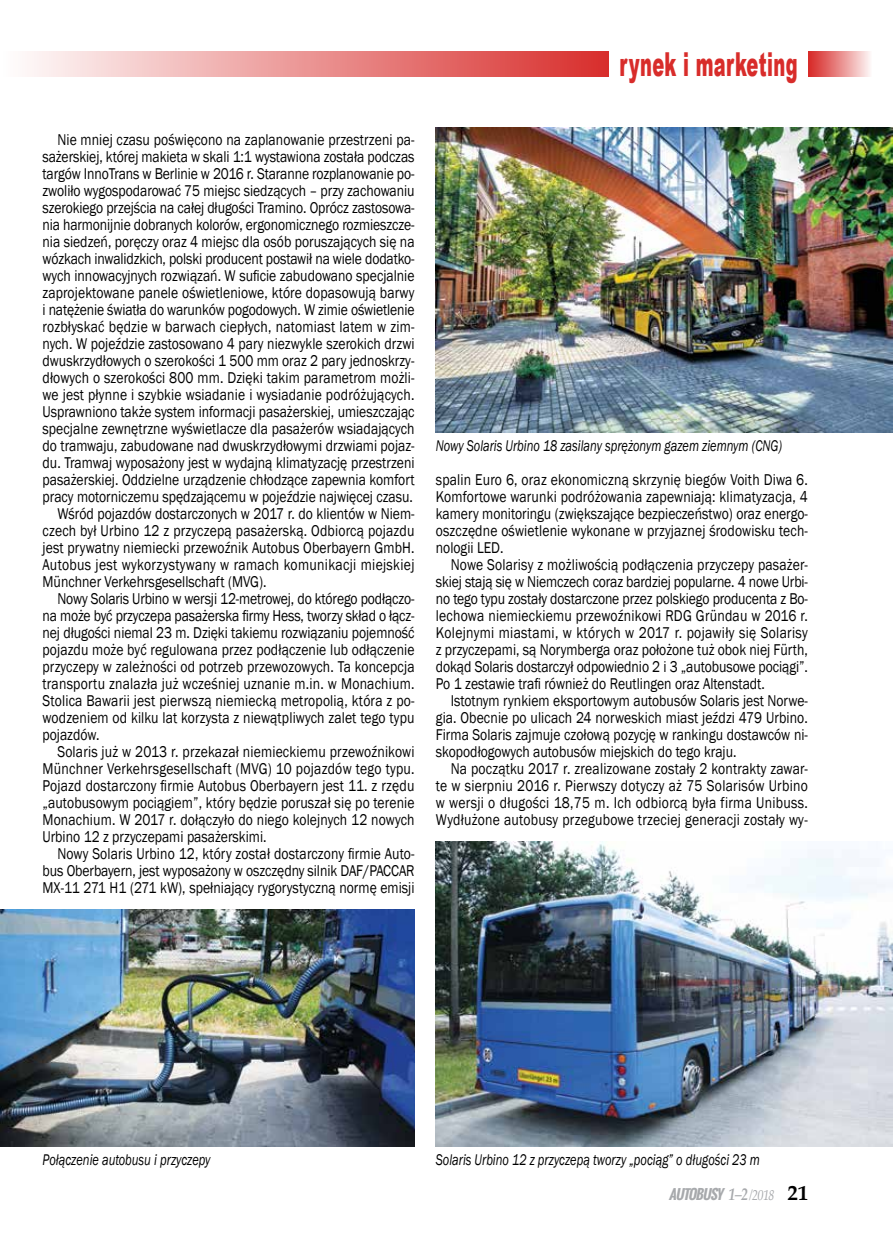
<style>
.page{position:relative;width:893px;height:1251px;background:#fff}
.page>*{position:absolute;margin:0;border:0;box-sizing:border-box;transform-origin:0 0}
.t1{font:900 33px "Arial";letter-spacing:.02em;color:#d82c2a;scale:.54 1}
.t2{font:16.05px/17px "Franklin Gothic";color:#000;text-align:justify;scale:.85 1}
.t3{font:16.05px "Franklin Gothic";letter-spacing:.025em;color:#000;scale:.85 1}
.t4{font:16.05px "Franklin Gothic";letter-spacing:.02em;color:#000;scale:.85 1}
.t5{font:italic 15.9px "Franklin Gothic";color:#000;scale:.78 1}
.t6{font:italic 700 13.5px "Oswald";color:#a7a9ac}
.s1{font-family:"Palatino Linotype";font-size:17.1px}
.s2{font-family:"Palatino Linotype";font-weight:400;font-size:14.85px}
.s3{font-family:"Palatino Linotype";font-style:normal;font-size:21px;color:#000}
</style>
<div class="page">
<div style="left:0;top:51px;width:609px;height:26px;background:linear-gradient(to right,#fff,#d82d2b)"></div>
<div style="left:808px;top:51px;width:64px;height:26px;background:linear-gradient(to right,#d62422,#fdf4f4)"></div>
<img style="left:436px;top:841px;width:457px;height:305px">
<img style="left:0;top:909px;width:415px;height:237px">
<img style="left:436px;top:128px;width:457px;height:304px">
<p class="t2" style="left:57px;top:131px;width:422px">Nie mniej czasu poświęcono na zaplanowanie przestrzeni pa-</p>
<p class="t2" style="left:43px;top:148px;width:439px">sażerskiej, której makieta w skali 1:1 wystawiona została podczas</p>
<p class="t2" style="left:43px;top:165px;width:439px">targów InnoTrans w Berlinie w 2016 r. Staranne rozplanowanie po-</p>
<p class="t2" style="left:43px;top:182px;width:439px">zwoliło wygospodarować 75 miejsc siedzących – przy zachowaniu</p>
<p class="t2" style="left:43px;top:199px;width:439px">szerokiego przejścia na całej długości Tramino. Oprócz zastosowa-</p>
<p class="t2" style="left:43px;top:216px;width:439px">nia harmonijnie dobranych kolorów, ergonomicznego rozmieszcze-</p>
<p class="t2" style="left:43px;top:233px;width:439px">nia siedzeń, poręczy oraz 4 miejsc dla osób poruszających się na</p>
<p class="t2" style="left:43px;top:250px;width:439px">wózkach inwalidzkich, polski producent postawił na wiele dodatko-</p>
<p class="t2" style="left:43px;top:267px;width:439px">wych innowacyjnych rozwiązań. W suficie zabudowano specjalnie</p>
<p class="t2" style="left:43px;top:284px;width:439px">zaprojektowane panele oświetleniowe, które dopasowują barwy</p>
<p class="t2" style="left:43px;top:301px;width:439px">i natężenie światła do warunków pogodowych. W zimie oświetlenie</p>
<p class="t2" style="left:43px;top:318px;width:439px">rozbłyskać będzie w barwach ciepłych, natomiast latem w zim-</p>
<p class="t2" style="left:43px;top:335px;width:439px">nych. W pojeździe zastosowano 4 pary niezwykle szerokich drzwi</p>
<p class="t2" style="left:43px;top:352px;width:439px">dwuskrzydłowych o szerokości 1 500 mm oraz 2 pary jednoskrzy-</p>
<p class="t2" style="left:43px;top:369px;width:439px">dłowych o szerokości 800 mm. Dzięki takim parametrom możli-</p>
<p class="t2" style="left:43px;top:386px;width:439px">we jest płynne i szybkie wsiadanie i wysiadanie podróżujących.</p>
<p class="t2" style="left:43px;top:403px;width:439px">Usprawniono także system informacji pasażerskiej, umieszczając</p>
<p class="t2" style="left:43px;top:420px;width:439px">specjalne zewnętrzne wyświetlacze dla pasażerów wsiadających</p>
<p class="t2" style="left:43px;top:437px;width:439px">do tramwaju, zabudowane nad dwuskrzydłowymi drzwiami pojaz-</p>
<p class="t2" style="left:43px;top:454px;width:439px">du. Tramwaj wyposażony jest w wydajną klimatyzację przestrzeni</p>
<p class="t2" style="left:43px;top:471px;width:439px">pasażerskiej. Oddzielne urządzenie chłodzące zapewnia komfort</p>
<p class="t2" style="left:43px;top:488px;width:437px">pracy motorniczemu spędzającemu w pojeździe najwięcej czasu.</p>
<p class="t2" style="left:57px;top:505px;width:422px">Wśród pojazdów dostarczonych w 2017 r. do klientów w Niem-</p>
<p class="t2" style="left:43px;top:522px;width:439px">czech był Urbino 12 z przyczepą pasażerską. Odbiorcą pojazdu</p>
<p class="t2" style="left:43px;top:539px;width:439px">jest prywatny niemiecki przewoźnik Autobus Oberbayern GmbH.</p>
<p class="t3" style="left:43px;top:554px;width:439px">Autobus jest wykorzystywany w ramach komunikacji miejskiej</p>
<p class="t2" style="left:43px;top:573px;width:265px">Münchner Verkehrsgesellschaft (MVG).</p>
<p class="t2" style="left:57px;top:590px;width:422px">Nowy Solaris Urbino w wersji 12-metrowej, do którego podłączo-</p>
<p class="t2" style="left:43px;top:607px;width:439px">na może być przyczepa pasażerska firmy Hess, tworzy skład o łącz-</p>
<p class="t2" style="left:43px;top:624px;width:439px">nej długości niemal 23 m. Dzięki takiemu rozwiązaniu pojemność</p>
<p class="t2" style="left:43px;top:641px;width:439px">pojazdu może być regulowana przez podłączenie lub odłączenie</p>
<p class="t2" style="left:43px;top:658px;width:439px">przyczepy w zależności od potrzeb przewozowych. Ta koncepcja</p>
<p class="t2" style="left:43px;top:675px;width:439px">transportu znalazła już wcześniej uznanie m.in. w Monachium.</p>
<p class="t2" style="left:43px;top:692px;width:439px">Stolica Bawarii jest pierwszą niemiecką metropolią, która z po-</p>
<p class="t2" style="left:43px;top:709px;width:439px">wodzeniem od kilku lat korzysta z niewątpliwych zalet tego typu</p>
<p class="t2" style="left:43px;top:726px;width:69px">pojazdów.</p>
<p class="t2" style="left:57px;top:743px;width:422px">Solaris już w 2013 r. przekazał niemieckiemu przewoźnikowi</p>
<p class="t4" style="left:43px;top:758px;width:439px">Münchner Verkehrsgesellschaft (MVG) 10 pojazdów tego typu.</p>
<p class="t2" style="left:43px;top:777px;width:439px">Pojazd dostarczony firmie Autobus Oberbayern jest 11. z rzędu</p>
<p class="t2" style="left:43px;top:794px;width:439px">„autobusowym pociągiem”, który będzie poruszał się po terenie</p>
<p class="t2" style="left:43px;top:811px;width:439px">Monachium. W 2017 r. dołączyło do niego kolejnych 12 nowych</p>
<p class="t2" style="left:43px;top:828px;width:265px">Urbino 12 z przyczepami pasażerskimi.</p>
<p class="t2" style="left:57px;top:845px;width:422px">Nowy Solaris Urbino 12, który został dostarczony firmie Auto-</p>
<p class="t2" style="left:43px;top:862px;width:439px">bus Oberbayern, jest wyposażony w oszczędny silnik DAF/PACCAR</p>
<p class="t2" style="left:43px;top:879px;width:439px">MX-11 271 H1 (271 kW), spełniający rygorystyczną normę emisji</p>
<h1 class="t1" style="left:620px;top:40px;width:331px">rynek i marketing</h1>
<p class="t5" style="left:436px;top:435px;width:446px">Nowy Solaris Urbino 18 zasilany sprężonym gazem ziemnym (CNG)</p>
<p class="t2" style="left:436px;top:471px;width:439px">spalin Euro 6, oraz ekonomiczną skrzynię biegów Voith Diwa 6.<br>Komfortowe warunki podróżowania zapewniają: klimatyzacja, 4 kamery monitoringu (zwiększające bezpieczeństwo) oraz energo&shy;oszczędne oświetlenie wykonane w przyjaznej środowisku tech&shy;nologii LED.</p>
<p class="t2" style="left:436px;top:556px;width:439px;text-indent:15px">Nowe Solarisy z możliwością podłączenia przyczepy pasażer&shy;skiej stają się w Niemczech coraz bardziej popularne. 4 nowe Urbi&shy;no tego typu zostały dostarczone przez polskiego producenta z Bo&shy;lechowa niemieckiemu przewoźnikowi RDG Gründau w 2016 r.<br>Kolejnymi miastami, w których w 2017 r. pojawiły się Solarisy z przyczepami, są Norymberga oraz położone tuż obok niej Fürth, dokąd Solaris dostarczył odpowiednio 2 i 3 „autobusowe pociągi”.<br>Po 1 zestawie trafi również do Reutlingen oraz Altenstadt.</p>
<p class="t2" style="left:436px;top:692px;width:439px;text-indent:15px">Istotnym rynkiem eksportowym autobusów Solaris jest Norwe&shy;gia. Obecnie po ulicach 24 norweskich miast jeździ 479 Urbino.<br>Firma Solaris zajmuje czołową pozycję w rankingu dostawców ni&shy;skopodłogowych autobusów miejskich do tego kraju.</p>
<p class="t2" style="left:436px;top:760px;width:439px;text-indent:15px">Na początku 2017 r. zrealizowane zostały 2 kontrakty zawar&shy;te w sierpniu 2016 r. Pierwszy dotyczy aż 75 Solarisów Urbino w wersji o długości 18,75 m. Ich odbiorcą była firma Unibuss.<br>Wydłużone autobusy przegubowe trzeciej generacji zostały wy-</p>
<p class="t5" style="left:43px;top:1149px;width:217px">Połączenie autobusu i przyczepy</p>
<p class="t5" style="left:436px;top:1149px;width:417px">Solaris Urbino 12 z przyczepą tworzy „pociąg” o długości 23 m</p>
<p class="t6" style="left:669px;top:1183px;width:141px">AUTOBUSY <span class="s1">1–2</span><span class="s2">/2018</span> <span class="s3">21</span></p>
</div>
